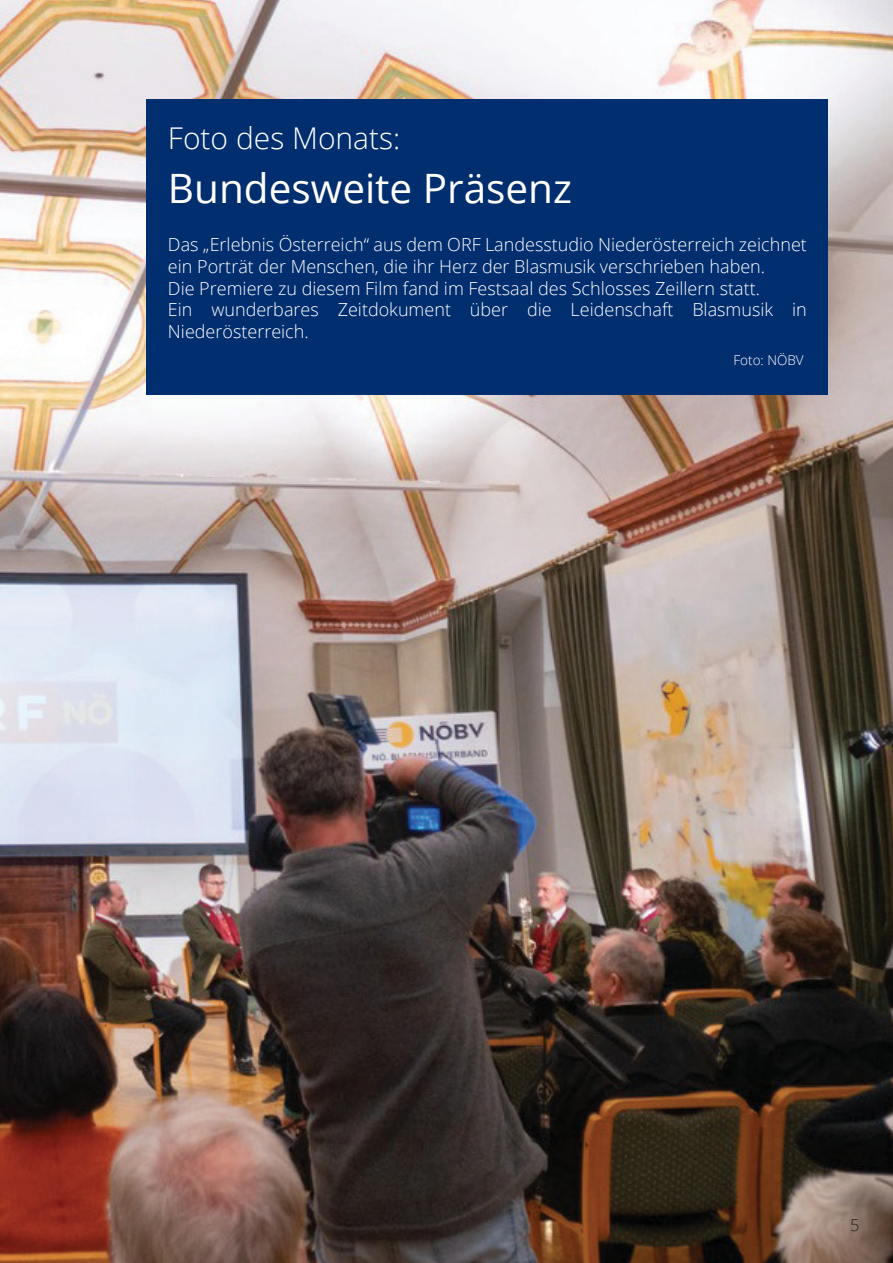
<style>
.page{position:relative;width:893px;height:1263px;background:#fff}
.page>*{position:absolute;margin:0;border:0;box-sizing:border-box;transform-origin:0 0}
.t1{font:40.5px "Open Sans";color:#fff}
.t2{font:300 30px "Open Sans";color:#fff}
.t3{font:300 18px/21.6px "Open Sans";color:#fff}
.t4{font:300 16.5px "Open Sans";color:#221f1f}
.t5{font:300 13.5px "Open Sans";color:#fff}
</style>
<div class="page">
<img style="left:0;top:0;width:893px;height:1263px">
<div style="left:147px;top:99px;width:681px;height:295px;background:#002e6e"></div>
<h2 class="t2" style="left:168px;top:126px;width:234px">Foto des Monats:</h2>
<h1 class="t1" style="left:168px;top:172px;width:406px">Bundesweite Präsenz</h1>
<p class="t3" style="left:168px;top:236px;width:640px">Das „Erlebnis Österreich“ aus dem ORF Landesstudio Niederösterreich zeichnet ein Porträt der Menschen, die ihr Herz der Blasmusik verschrieben haben.<br>Die Premiere zu diesem Film fand im Festsaal des Schlosses Zeillern statt.<br>Ein wunderbares Zeitdokument über die Leidenschaft Blasmusik in Niederösterreich.</p>
<p class="t5" style="left:733px;top:354px;width:72px">Foto: NÖBV</p>
<p class="t4" style="left:850px;top:1218px;width:11px">5</p>
</div>
